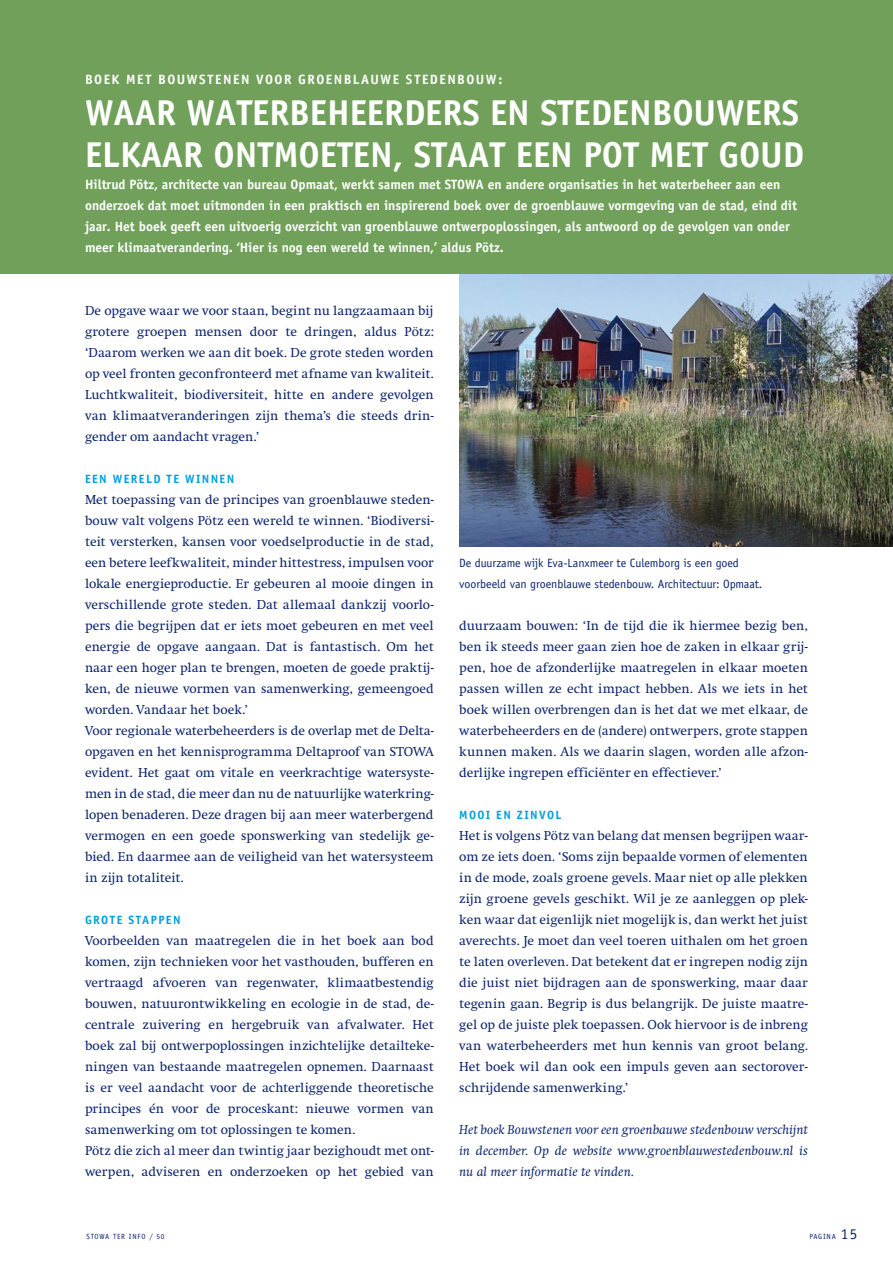
<style>
.page{position:relative;width:893px;height:1263px;background:#fff}
.page>*{position:absolute;margin:0;border:0;box-sizing:border-box;transform-origin:0 0}
.t1{font:700 36px/42px "Officina Sans";letter-spacing:-.005em;color:#fff}
.t2{font:13.5px/21px "Swift";color:#0a236b;text-align:justify}
.t3{font:700 13.5px/21px "Officina Sans";letter-spacing:-.005em;color:#fff}
.t4{font:italic 13.5px/21px "Swift";letter-spacing:.01em;color:#0a236b;text-align:justify}
.t5{font:12px/21px "Officina Sans";letter-spacing:-.005em;color:#0a236b}
.t6{font:700 12px "Officina Sans";letter-spacing:.11em;color:#009ee0}
.t7{font:7.5px "Officina Sans";letter-spacing:.1em;color:#0a236b}
.s1{font-size:15px}
</style>
<div class="page">
<img style="left:459px;top:273px;width:434px;height:273px">
<div style="left:0;top:0;width:893px;height:273px;background:#70a059"></div>
<p class="t3" style="left:85px;top:69px;width:112px">Boek met bouwst</p>
<p class="t3" style="left:215px;top:69px;width:51px">enen voo</p>
<p class="t3" style="left:284px;top:69px;width:60px">r groenbla</p>
<p class="t3" style="left:371px;top:69px;width:87px">uwe st edenbo</p>
<p class="t3" style="left:476px;top:69px;width:28px">uw:</p>
<h1 class="t1" style="left:85px;top:91px;width:714px">Waar waterbeheerders en stedenbouwers elkaar ontmo</h1>
<h1 class="t1" style="left:320px;top:133px;width:114px">eten, staat</h1>
<h1 class="t1" style="left:516px;top:133px;width:87px">een pot</h1>
<h1 class="t1" style="left:650px;top:133px;width:152px">met goud</h1>
<p class="t3" style="left:85px;top:174px;width:714px">Hiltrud Pötz, architecte van bureau Opmaat, werkt samen met STOWA en andere organisaties in het waterbeheer aan een onderzoek dat moet uitmonden in een praktisch en inspirerend boek over de groenblauwe vormgeving van de stad, eind dit jaar. H et boek geeft een uitvoerig overzicht van groenblauwe ontwerpoplossingen, als antwoord op de gevolgen van onder meer klimaatverandering. ‘Hier is nog een wereld te winnen,’ aldus Pötz.</p>
<p class="t2" style="left:85px;top:300px;width:350px">De opgave waar we voor staan, begint nu langzaamaan bij grotere groepen mensen door te dringen, aldus Pötz: ‘Daarom werken we aan dit boek. De grote steden worden op veel fronten geconfronteerd met afname van kwaliteit.<br>Luchtkwaliteit, biodiversiteit, hitte en andere gevolgen van klimaatveranderingen zijn thema’s die steeds drin&shy;gender om aandacht vragen.’</p>
<p class="t6" style="left:85px;top:471px;width:149px">Een wereld te winn en</p>
<p class="t2" style="left:85px;top:489px;width:350px;text-align:left">Met toepassing van de principes van groenblauwe steden&shy;bouw valt volgens Pötz een wereld te winnen. ‘Biodiversi&shy;teit versterken, kansen voor voedselproductie in de stad, een betere leefkwaliteit, minder hittestress, impulsen voor lokale energieproductie. Er gebeuren al mooie dingen in verschillende grote steden. Dat allemaal dankzij voorlo&shy;pers die begrijpen dat er iets moet gebeuren en met veel energie de opgave aangaan. Dat is fantastisch. Om het naar een hoger plan te brengen, moeten de goede praktij&shy;ken, de nieuwe vormen van samenwerking, gemeengoed worden. Vandaar het boek.’<br>Voor regionale waterbeheerders is de overlap met de Delta&shy;opgaven en het kennisprogramma Deltaproof van STOWA evident. Het gaat om vitale en veerkrachtige watersyste&shy;men in de stad, die meer dan nu de natuurlijke waterkring&shy;lopen benaderen. Deze dragen bij aan meer waterbergend vermogen en een goede sponswerking van stedelijk ge&shy;bied. En daarmee aan de veiligheid van het watersysteem in zijn totaliteit.</p>
<p class="t6" style="left:85px;top:912px;width:52px">Grot e stapp</p>
<p class="t6" style="left:166px;top:912px;width:14px">en</p>
<p class="t2" style="left:85px;top:930px;width:350px;text-align:left">Voorbeelden van maatregelen die in het boek aan bod komen, zijn technieken voor het vasthouden, bufferen en vertraagd afvoeren van regenwater, klimaatbestendig bouwen, natuurontwikkeling en ecologie in de stad, de&shy;centrale zuivering en hergebruik van afvalwater. Het boek zal bij ontwerpoplossingen inzichtelijke detailteke&shy;ningen van bestaande maatregelen opnemen. Daarnaast is er veel aandacht voor de achterliggende theoretische principes én voor de proceskant: nieuwe vormen van samenwerking om tot oplossingen te komen.<br>Pötz die zich al meer dan twintig jaar bezighoudt met ont&shy;werpen, adviseren en onderzoeken op het gebied van</p>
<p class="t7" style="left:87px;top:1232px;width:80px">STOWA TER INFo / 50</p>
<p class="t5" style="left:459px;top:552px;width:305px">De duurzame wijk Eva-Lanxmeer te Culemborg is een goed voorbeeld van groenblauwe stedenbouw. Architectuur: Opmaat.</p>
<p class="t2" style="left:459px;top:615px;width:350px">duurzaam bouwen: ‘In de tijd die ik hiermee bezig ben, ben ik steeds meer gaan zien hoe de zaken in elkaar grij&shy;pen, hoe de afzonderlijke maatregelen in elkaar moeten passen willen ze echt impact hebben. Als we iets in het boek willen overbrengen dan is het dat we met elkaar, de waterbeheerders en de (andere) ontwerpers, grote stappen kunnen maken. Als we daarin slagen, worden alle afzon&shy;derlijke ingrepen efficiënter en effectiever.’</p>
<p class="t6" style="left:459px;top:807px;width:80px">Mooi en zinvol</p>
<p class="t2" style="left:459px;top:825px;width:350px">Het is volgens Pötz van belang dat mensen begrijpen waar&shy;om ze iets doen. ‘Soms zijn bepaalde vormen of elementen in de mode, zoals groene gevels. Maar niet op alle plekken zijn groene gevels geschikt. Wil je ze aanleggen op plek&shy;ken waar dat eigenlijk niet mogelijk is, dan werkt het juist averechts. Je moet dan veel toeren uithalen om het groen te laten overleven. Dat betekent dat er ingrepen nodig zijn die juist niet bijdragen aan de sponswerking, maar daar tegenin gaan. Begrip is dus belangrijk. De juiste maatre&shy;gel op de juiste plek toepassen. Ook hiervoor is de inbreng van waterbeheerders met hun kennis van groot belang.<br>Het boek wil dan ook een impuls geven aan sectorover&shy;schrijdende samenwerking.’</p>
<p class="t4" style="left:459px;top:1119px;width:350px">Het boek Bouwstenen voor een groenbauwe stedenbouw verschijnt in december. Op de website www.groenblauwestedenbouw.nl is nu al meer informatie te vinden.</p>
<p class="t7" style="left:809px;top:1232px;width:49px">pagina <span class="s1">15</span></p>
</div>
